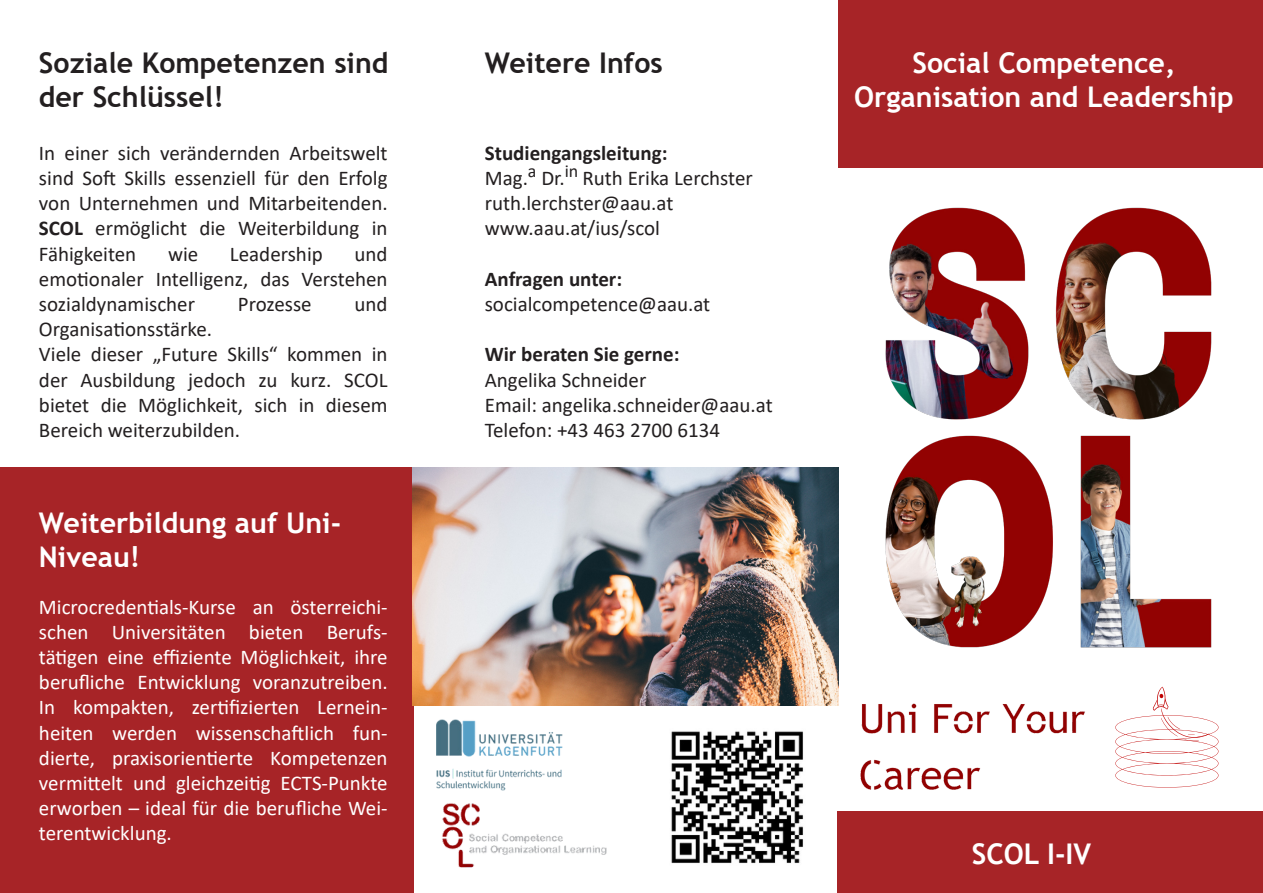
<style>
.page{position:relative;width:1263px;height:893px;background:#fff}
.page>*{position:absolute;margin:0;border:0;box-sizing:border-box;transform-origin:0 0}
.t1{font:700 28.5px/34.2px "Trebuchet MS";color:#fff;text-align:center}
.t2{font:700 28.5px "Trebuchet MS";color:#231f20}
.t3{font:21px/25.2px "Calibri";color:#231f20;text-align:justify}
.t4{font:21px/25.2px "Calibri";color:#fff;text-align:justify}
.t5{font:700 21px "Calibri";color:#231f20}
.s1{font-weight:700}
</style>
<div class="page">
<div style="left:838px;top:0;width:425px;height:167px;background:#a72427"></div>
<div style="left:837px;top:811px;width:426px;height:82px;background:#a72427"></div>
<img style="left:885px;top:207px;width:327px;height:441px">
<svg style="left:1115px;top:686px;width:103px;height:102px"></svg>
<img style="left:860px;top:703px;width:225px;height:87px">
<div style="left:0;top:468px;width:413px;height:425px;background:#a72427"></div>
<img style="left:412px;top:468px;width:426px;height:238px">
<img style="left:671px;top:731px;width:132px;height:133px">
<img style="left:436px;top:720px;width:126px;height:70px">
<img style="left:442px;top:803px;width:165px;height:65px">
<p class="t2" style="left:39px;top:45px;width:351px">Soziale Kompetenzen sind</p>
<p class="t2" style="left:485px;top:45px;width:180px">Weitere Infos</p>
<p class="t2" style="left:39px;top:79px;width:186px">der Schlüssel!</p>
<p class="t3" style="left:39px;top:140px;width:350px">In einer sich verändernden Arbeitswelt sind Soft Skills essenziell für den Erfolg von Unternehmen und Mitarbeitenden.<br><span class="s1">SCOL</span> ermöglicht die Weiterbildung in Fähigkeiten</p>
<p class="t5" style="left:485px;top:138px;width:184px">Studiengangsleitung:</p>
<p class="t3" style="left:485px;top:165px;width:270px">Mag.<sup>a</sup> Dr.<sup>in</sup> Ruth Erika Lerchster ruth.lerchster@aau.at</p>
<p class="t3" style="left:485px;top:215px;width:177px">www.aau.at/ius/scol</p>
<p class="t5" style="left:485px;top:264px;width:139px">Anfragen unter:</p>
<p class="t3" style="left:485px;top:291px;width:227px">socialcompetence@aau.at</p>
<p class="t5" style="left:485px;top:340px;width:196px">Wir beraten Sie gerne:</p>
<p class="t3" style="left:485px;top:366px;width:163px">Angelika Schneider</p>
<p class="t3" style="left:485px;top:392px;width:289px">Email: angelika.schneider@aau.at</p>
<p class="t3" style="left:485px;top:417px;width:237px">Telefon: +43 463 2700 6134</p>
<p class="t3" style="left:168px;top:240px;width:32px">wie</p>
<p class="t3" style="left:230px;top:240px;width:94px">Leadership</p>
<p class="t3" style="left:39px;top:240px;width:350px;text-indent:316px">und emotionaler Intelligenz, das Verstehen sozialdynamischer</p>
<p class="t3" style="left:238px;top:291px;width:75px">Prozesse</p>
<p class="t3" style="left:355px;top:291px;width:35px">und</p>
<p class="t3" style="left:39px;top:316px;width:175px">Organisationsstärke.</p>
<p class="t3" style="left:39px;top:341px;width:350px">Viele dieser „Future Skills“ kommen in der Ausbildung jedoch zu kurz. SCOL bietet die Möglichkeit, sich in diesem Bereich weiterzubilden.</p>
<p class="t1" style="left:39px;top:505px;width:304px;text-align:left">Weiterbildung auf Uni-<br>Niveau!</p>
<p class="t4" style="left:39px;top:593px;width:350px">Microcredentials-Kurse an österreichi&shy;schen Universitäten bieten Berufs&shy;tätigen eine effiziente Möglichkeit, ihre berufliche Entwicklung voranzutreiben.<br>In kompakten, zertifizierten Lernein&shy;heiten werden wissenschaftlich fun&shy;dierte, praxisorientierte Kompetenzen vermittelt und gleichzeitig ECTS-Punkte erworben – ideal für die berufliche Wei&shy;terentwicklung.</p>
<p class="t1" style="left:854px;top:46px;width:381px">Social Competence,<br>Organisation and Leadership</p>
<p class="t1" style="left:972px;top:837px;width:121px">SCOL I-IV</p>
</div>
